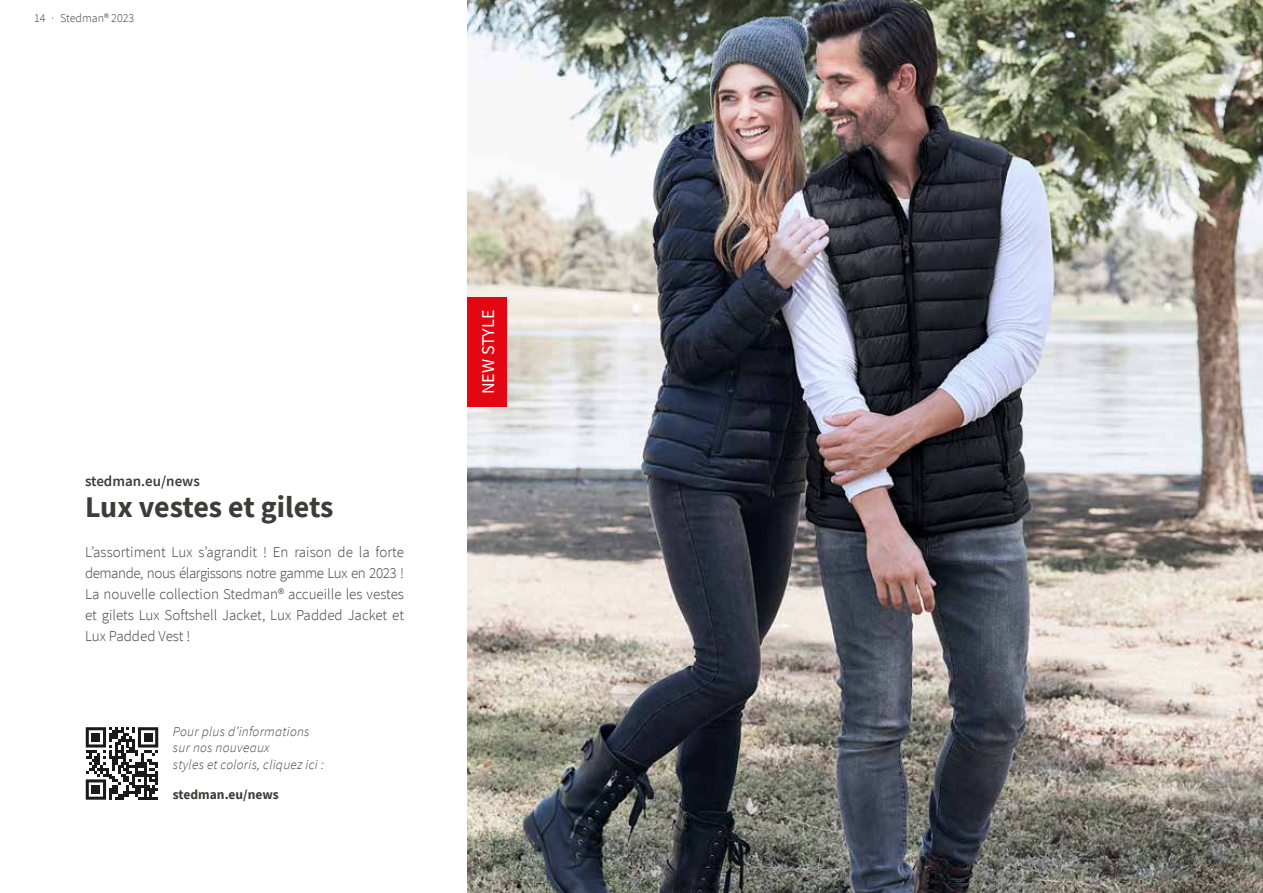
<style>
.page{position:relative;width:1263px;height:893px;background:#fff}
.page>*{position:absolute;margin:0;border:0;box-sizing:border-box;transform-origin:0 0}
.t1{font:700 30px "Source Sans Pro";letter-spacing:-.01em;color:#3c3c3b}
.t2{font:18px "Source Sans Pro";color:#fff}
.t3{font:300 15px/21px "Source Sans Pro";color:#3c3c3b;text-align:justify}
.t4{font:600 15px "Source Sans Pro";color:#3c3c3b}
.t5{font:italic 300 13.5px/16.2px "Source Sans Pro";letter-spacing:.02em;color:#3c3c3b}
.t6{font:700 13.5px "Source Sans Pro";color:#3c3c3b}
.t7{font:300 12px "Source Sans Pro";color:#3c3c3b}
</style>
<div class="page">
<img style="left:468px;top:0;width:795px;height:893px">
<div style="left:468px;top:297px;width:39px;height:110px;background:#e30613"></div>
<svg style="left:86px;top:727px;width:72px;height:73px"></svg>
<div style="left:92px;top:785px;width:8px;height:9px;background:#1a1a1a"></div>
<p class="t7" style="left:34px;top:10px;width:102px">14 · Stedman® 2023</p>
<p class="t4" style="left:85px;top:471px;width:116px">stedman.eu/news</p>
<h1 class="t1" style="left:85px;top:487px;width:250px">Lux vestes et gilets</h1>
<p class="t3" style="left:85px;top:542px;width:320px">L’assortiment Lux s’agrandit ! En raison de la forte demande, nous élargissons notre gamme Lux en 2023 !<br>La nouvelle collection Stedman® accueille les vestes et gilets Lux Softshell Jacket, Lux Padded Jacket et Lux Padded Vest !</p>
<p class="t5" style="left:173px;top:724px;width:152px">Pour plus d’informations sur nos nouveaux<br>styles et coloris, cliquez ici :</p>
<p class="t6" style="left:173px;top:785px;width:108px">stedman.eu/news</p>
<p class="t2" style="left:477px;top:394px;width:86px;rotate:-90deg">NEW STYLE</p>
</div>
